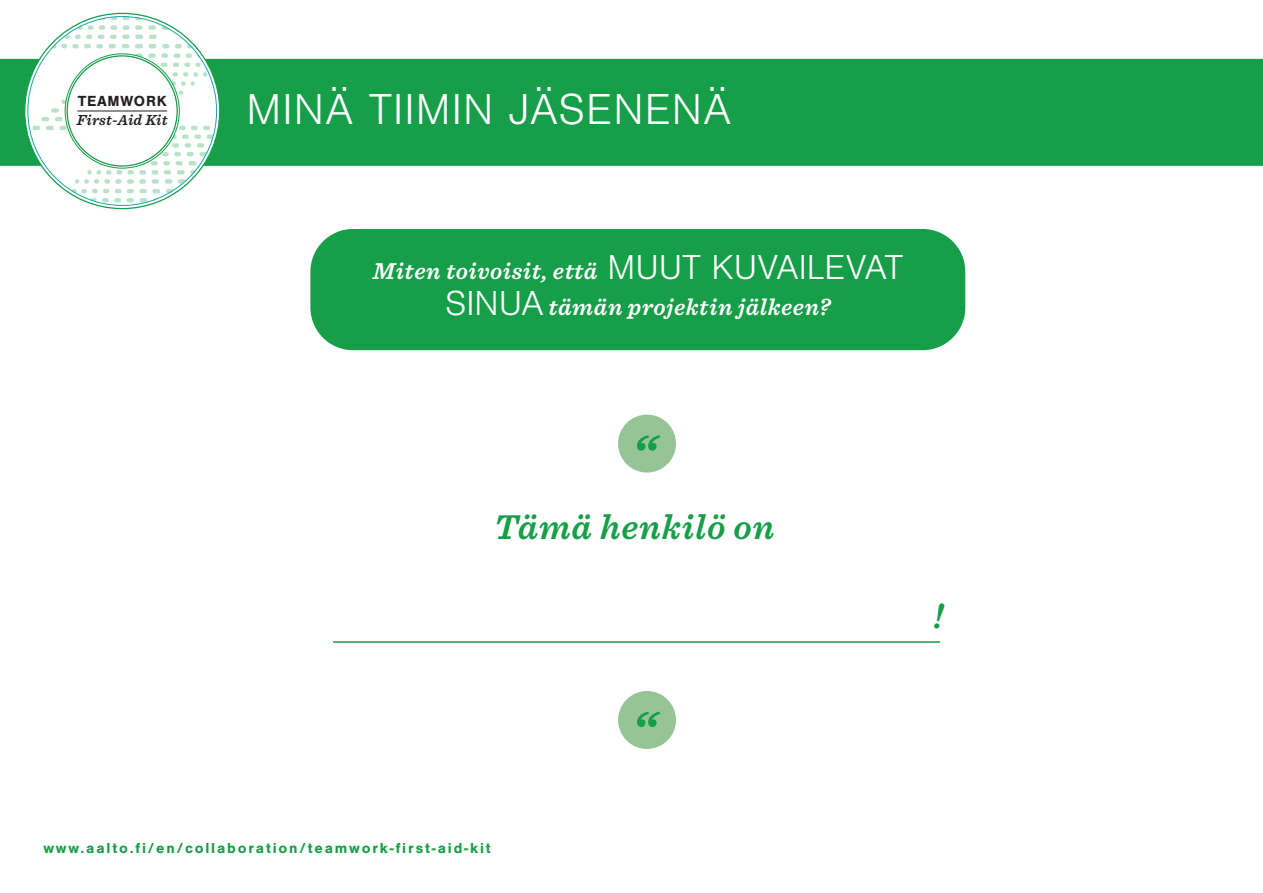
<style>
.page{position:relative;width:1263px;height:893px;background:#fff}
.page>*{position:absolute;margin:0;border:0;box-sizing:border-box;transform-origin:0 0}
.t1{font:italic 600 54px "Sentinel";color:#169e48}
.t2{font:300 45px "Nimbus San";letter-spacing:.025em;color:#fff}
.t3{font:italic 600 36px "Sentinel";letter-spacing:.025em;color:#169e48}
.t4{font:italic 600 24px "Sentinel";letter-spacing:.025em;color:#fff}
.t5{font:italic 600 15.15px "Sentinel";letter-spacing:.01em;color:#231f20}
.t6{font:700 15.15px "Nimbus San";letter-spacing:.05em;color:#231f20}
.t7{font:700 15px "Nimbus San";letter-spacing:.12em;color:#169e48}
.s1{font-family:"Nimbus San";font-weight:300;font-style:normal;font-size:36px}
</style>
<div class="page">
<div style="left:0;top:59px;width:1263px;height:107px;background:#169e48"></div>
<img style="left:28px;top:16px;width:189px;height:190px">
<div style="left:65px;top:54px;width:114px;height:114px;background:#fff;border-radius:50%"></div>
<hr style="left:78px;top:111px;width:89px;height:1px;background:#231f20">
<hr style="left:333px;top:641px;width:607px;height:2px;background:#169e48">
<div style="left:310px;top:229px;width:655px;height:121px;background:#169e48;border-radius:43px"></div>
<div style="left:618px;top:415px;width:58px;height:58px;background:#96c496;border-radius:50%"></div>
<div style="left:618px;top:691px;width:58px;height:58px;background:#96c496;border-radius:50%"></div>
<p class="t6" style="left:78px;top:92px;width:90px">TEAMWORK</p>
<p class="t5" style="left:77px;top:108px;width:92px">First-Aid Kit</p>
<p class="t2" style="left:247px;top:85px;width:486px">MINÄ TIIMIN JÄSENENÄ</p>
<p class="t4" style="left:373px;top:253px;width:532px">Miten toivoisit, että <span class="s1">MUUT KUVAILEVAT</span></p>
<p class="t4" style="left:445px;top:289px;width:386px"><span class="s1">SINUA</span> tämän projektin jälkeen?</p>
<p class="t1" style="left:632px;top:412px;width:26px">“</p>
<p class="t3" style="left:494px;top:499px;width:282px">Tämä henkilö on</p>
<p class="t7" style="left:43px;top:839px;width:449px">www.aalto.fi/en/collaboration/teamwork-first-aid-kit</p>
<p class="t1" style="left:632px;top:688px;width:26px">“</p>
<p class="t3" style="left:933px;top:588px;width:12px">!</p>
</div>
